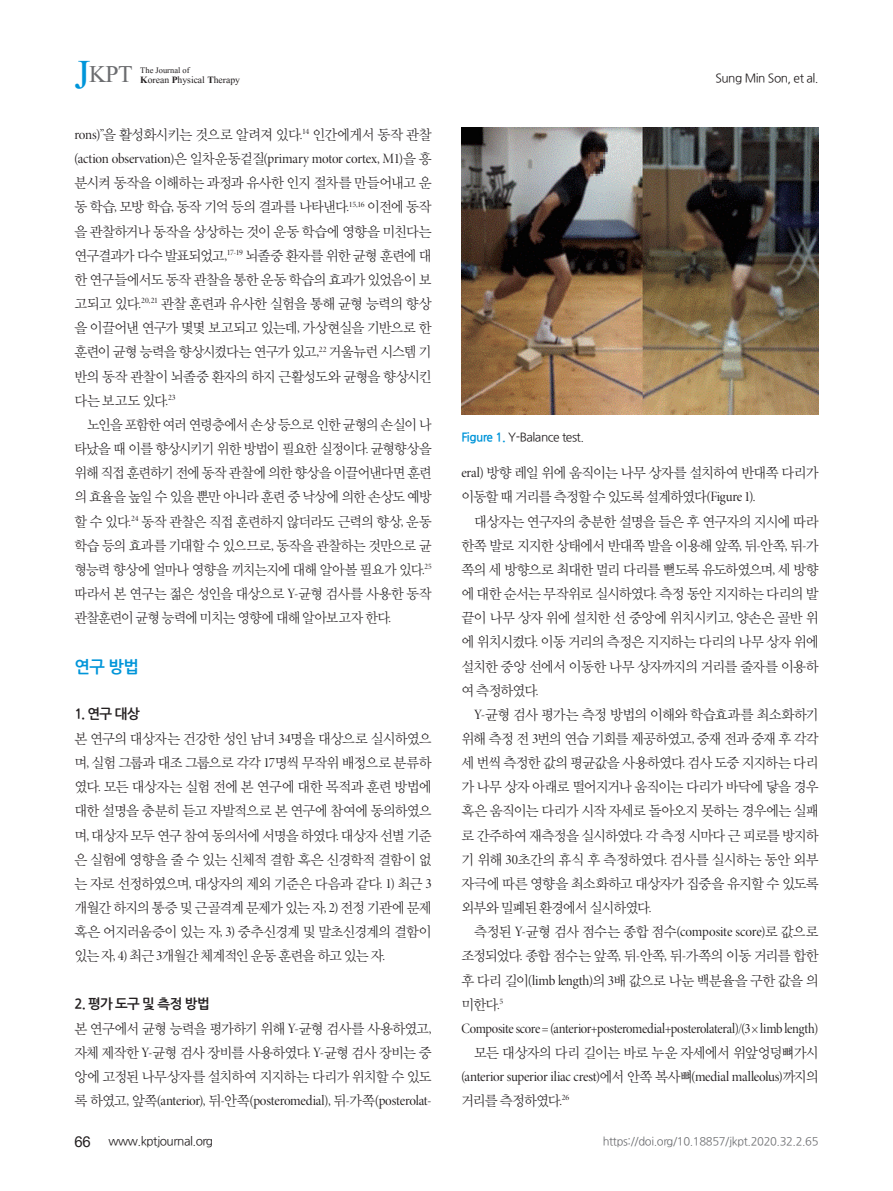
<style>
.page{position:relative;width:893px;height:1191px;background:#fff}
.page>*{position:absolute;margin:0;border:0;box-sizing:border-box;transform-origin:0 0}
.t1{font:30px "Aparajita";color:#6c6d70}
.본문__대제목{font:16.5px "Nanum Gothic OTF Bold";color:#0095d9}
.t2{font:15px "Arial";color:#231f20}
.본문{font:14.25px/24.2px "YDVY Mj O32";letter-spacing:-.055em;color:#231f20;text-align:justify;scale:.96 1}
.본문__앞단락0{font:14.25px/24.2px "YDVY Mj O32";letter-spacing:-.06em;color:#231f20;text-align:justify;scale:.96 1}
.본문-2{font:14.25px/24.2px "YDVY Mj O32";letter-spacing:-.055em;color:#231f20;text-align:justify;scale:.94 1}
.본문-3{font:14.25px/24.2px "Minion Pro Disp";letter-spacing:-.02em;color:#231f20;text-align:justify;scale:.96 1}
.본문-4{font:14.25px "Minion Pro Disp";letter-spacing:-.02em;color:#231f20;scale:.93 1}
.본문__중제목{font:13.5px "Nanum Gothic OTF Bold";letter-spacing:.08em;color:#231f20}
.본문__중제목-2{font:13.5px "Nanum Gothic OTF Bold";letter-spacing:-.025em;color:#231f20}
.하시라{font:12px "Nanum Gothic OTF";letter-spacing:-.04em;color:#231f20}
.표_제목__그림_설명{font:12px "Nanum Gothic OTF";letter-spacing:-.04em;color:#231f20}
.t3{font:12px "Aparajita";color:#231f20}
.t4{font:11.25px "Nanum Gothic OTF";letter-spacing:-.03em;color:#6c6d70}
.t5{font:10.5px "Aparajita";color:#231f20}
.s1{font-size:51px;color:#0095d9}
.s2{font-weight:700}
.s3{font-family:"Minion Pro Disp"}
.s4{font-family:"Nanum Gothic OTF Bold";color:#0095d9}
.s5{font-family:"YDVY Mj O32"}
</style>
<div class="page">
<img style="left:461px;top:128px;width:358px;height:286px">
<p class="t1" style="left:74px;top:60px;width:60px"><span class="s1">J</span>KPT</p>
<p class="t5" style="left:140px;top:65px;width:51px">The Journal of</p>
<p class="t3" style="left:140px;top:74px;width:101px"><span class="s2">K</span>orean <span class="s2">P</span>hysical <span class="s2">T</span>herapy</p>
<p class="본문" style="left:74px;top:122px;width:374px"><span class="s3">rons)”</span>을 활성화시키는 것으로 알려져 있다<span class="s3">.</span><sup>14</sup> 인간에게서 동작 관찰 <span class="s3">(action observation)</span>은 일차운동겉질<span class="s3">(primary motor cortex, M1)</span>을 흥 분시켜 동작을 이해하는 과정과 유사한 인지 절차를 만들어내고 운 동 학습<span class="s3">,</span> 모방 학습<span class="s3">,</span> 동작 기억 등의 결과를 나타낸다<span class="s3">.</span><sup>15,16</sup> 이전에 동작 을 관찰하거나 동작을 상상하는 것이 운동 학습에 영향을 미친다는 연구결과가 다수 발표되었고<span class="s3">,</span><sup>17-19</sup> 뇌졸중 환자를 위한 균형 훈련에 대 한 연구들에서도 동작 관찰을 통한 운동 학습의 효과가 있었음이 보 고되고 있다<span class="s3">.</span><sup>20,21</sup> 관찰 훈련과 유사한 실험을 통해 균형 능력의 향상 을 이끌어낸 연구가 몇몇 보고되고 있는데<span class="s3">,</span> 가상현실을 기반으로 한 훈련이 균형 능력을 향상시켰다는 연구가 있고<span class="s3">,</span><sup>22</sup> 거울뉴런 시스템 기 반의 동작 관찰이 뇌졸중 환자의 하지 근활성도와 균형을 향상시킨 다는 보고도 있다<span class="s3">.</span><sup>23</sup></p>
<p class="본문-2" style="left:74px;top:412px;width:382px;text-indent:13px">노인을 포함한 여러 연령층에서 손상 등으로 인한 균형의 손실이 나 타났을 때 이를 향상시키기 위한 방법이 필요한 실정이다<span class="s3">.</span> 균형향상을 위해 직접 훈련하기 전에 동작 관찰에 의한 향상을 이끌어낸다면 훈련 의 효율을 높일 수 있을 뿐만 아니라 훈련 중 낙상에 의한 손상도 예방 할 수 있다<span class="s3">.</span><sup>24</sup> 동작 관찰은 직접 훈련하지 않더라도 근력의 향상<span class="s3">,</span> 운동 학습 등의 효과를 기대할 수 있으므로<span class="s3">,</span> 동작을 관찰하는 것만으로 균 형능력 향상에 얼마나 영향을 끼치는지에 대해 알아볼 필요가 있다<span class="s3">.</span><sup>25 </sup>따라서 본 연구는 젊은 성인을 대상으로 <span class="s3">Y-</span>균형 검사를 사용한 동작 관찰훈련이 균형 능력에 미치는 영향에 대해 알아보고자 한다<span class="s3">.</span></p>
<p class="본문__대제목" style="left:74px;top:658px;width:66px">연구 방법</p>
<p class="본문__중제목-2" style="left:74px;top:707px;width:67px">1. 연구 대상</p>
<p class="본문__앞단락0" style="left:74px;top:726px;width:374px">본 연구의 대상자는 건강한 성인 남녀 <span class="s3">34</span>명을 대상으로 실시하였으 며<span class="s3">,</span> 실험 그룹과 대조 그룹으로 각각 <span class="s3">17</span>명씩 무작위 배정으로 분류하 였다<span class="s3">.</span> 모든 대상자는 실험 전에 본 연구에 대한 목적과 훈련 방법에 대한 설명을 충분히 듣고 자발적으로 본 연구에 참여에 동의하였으 며<span class="s3">,</span> 대상자 모두 연구 참여 동의서에 서명을 하였다<span class="s3">.</span> 대상자 선별 기준 은 실험에 영향을 줄 수 있는 신체적 결함 혹은 신경학적 결함이 없 는 자로 선정하였으며<span class="s3">,</span> 대상자의 제외 기준은 다음과 같다<span class="s3">. 1)</span> 최근 <span class="s3">3 </span>개월간 하지의 통증 및 근골격계 문제가 있는 자<span class="s3">, 2)</span> 전정 기관에 문제 혹은 어지러움증이 있는 자<span class="s3">, 3)</span> 중추신경계 및 말초신경계의 결함이 있는 자<span class="s3">, 4)</span> 최근 <span class="s3">3</span>개월간 체계적인 운동 훈련을 하고 있는 자<span class="s3">.</span></p>
<p class="본문__중제목" style="left:74px;top:996px;width:137px">2.평가도구및측정방법</p>
<p class="본문__앞단락0" style="left:74px;top:1015px;width:374px">본 연구에서 균형 능력을 평가하기 위해 <span class="s3">Y-</span>균형 검사를 사용하였고<span class="s3">, </span>자체 제작한 <span class="s3">Y-</span>균형 검사 장비를 사용하였다<span class="s3">. Y-</span>균형 검사 장비는 중 앙에 고정된 나무상자를 설치하여 지지하는 다리가 위치할 수 있도 록 하였고<span class="s3">,</span> 앞쪽<span class="s3">(anterior),</span> 뒤<span class="s3">-</span>안쪽<span class="s3">(posteromedial),</span> 뒤<span class="s3">-</span>가쪽<span class="s3">(posterolat-</span></p>
<p class="t2" style="left:74px;top:1131px;width:18px">66</p>
<p class="하시라" style="left:108px;top:1134px;width:106px">www.kptjournal.org</p>
<p class="하시라" style="left:715px;top:71px;width:105px">Sung Min Son, et al.</p>
<p class="표_제목__그림_설명" style="left:461px;top:430px;width:124px"><span class="s4">Figure 1.</span> Y-Balance test.</p>
<p class="본문__앞단락0" style="left:461px;top:460px;width:374px"><span class="s3">eral)</span> 방향 레일 위에 움직이는 나무 상자를 설치하여 반대쪽 다리가 이동할 때 거리를 측정할 수 있도록 설계하였다<span class="s3">(Figure 1).</span></p>
<p class="본문" style="left:461px;top:508px;width:374px;text-indent:13px">대상자는 연구자의 충분한 설명을 들은 후 연구자의 지시에 따라 한쪽 발로 지지한 상태에서 반대쪽 발을 이용해 앞쪽<span class="s3">,</span> 뒤<span class="s3">-</span>안쪽<span class="s3">,</span> 뒤<span class="s3">-</span>가 쪽의 세 방향으로 최대한 멀리 다리를 뻗도록 유도하였으며<span class="s3">,</span> 세 방향 에 대한 순서는 무작위로 실시하였다<span class="s3">.</span> 측정 동안 지지하는 다리의 발 끝이 나무 상자 위에 설치한 선 중앙에 위치시키고<span class="s3">,</span> 양손은 골반 위 에 위치시켰다<span class="s3">.</span> 이동 거리의 측정은 지지하는 다리의 나무 상자 위에 설치한 중앙 선에서 이동한 나무 상자까지의 거리를 줄자를 이용하 여 측정하였다<span class="s3">.</span></p>
<p class="본문" style="left:461px;top:701px;width:374px;text-indent:13px"><span class="s3">Y-</span>균형 검사 평가는 측정 방법의 이해와 학습효과를 최소화하기 위해 측정 전 <span class="s3">3</span>번의 연습 기회를 제공하였고<span class="s3">,</span> 중재 전과 중재 후 각각 세 번씩 측정한 값의 평균값을 사용하였다<span class="s3">.</span> 검사 도중 지지하는 다리 가 나무 상자 아래로 떨어지거나 움직이는 다리가 바닥에 닿을 경우 혹은 움직이는 다리가 시작 자세로 돌아오지 못하는 경우에는 실패 로 간주하여 재측정을 실시하였다<span class="s3">.</span> 각 측정 시마다 근 피로를 방지하 기 위해 <span class="s3">30</span>초간의 휴식 후 측정하였다<span class="s3">.</span> 검사를 실시하는 동안 외부 자극에 따른 영향을 최소화하고 대상자가 집중을 유지할 수 있도록 외부와 밀폐된 환경에서 실시하였다<span class="s3">.</span></p>
<p class="본문" style="left:461px;top:919px;width:374px;text-indent:13px">측정된 <span class="s3">Y-</span>균형 검사 점수는 종합 점수<span class="s3">(composite score)</span>로 값으로 조정되었다<span class="s3">.</span> 종합 점수는 앞쪽<span class="s3">,</span> 뒤<span class="s3">-</span>안쪽<span class="s3">,</span> 뒤<span class="s3">-</span>가쪽의 이동 거리를 합한 후 다리 길이<span class="s3">(limb length)</span>의 <span class="s3">3</span>배 값으로 나눈 백분율을 구한 값을 의 미한다<span class="s3">.</span><sup>5</sup></p>
<p class="본문-4" style="left:461px;top:1019px;width:385px">Composite score = (anterior+posteromedial+posterolateral)/(3× limb length)</p>
<p class="본문-3" style="left:461px;top:1040px;width:374px;text-indent:13px"><span class="s5">모든 대상자의 다리 길이는 바로 누운 자세에서 위앞엉덩뼈가시 </span>(anterior superior iliac crest)<span class="s5">에서 안쪽 복사뼈</span>(medial malleolus)<span class="s5">까지의 거리를 측정하였다</span>.<sup>26</sup></p>
<p class="t4" style="left:603px;top:1134px;width:217px">https://doi.org/10.18857/jkpt.2020.32.2.65</p>
</div>
